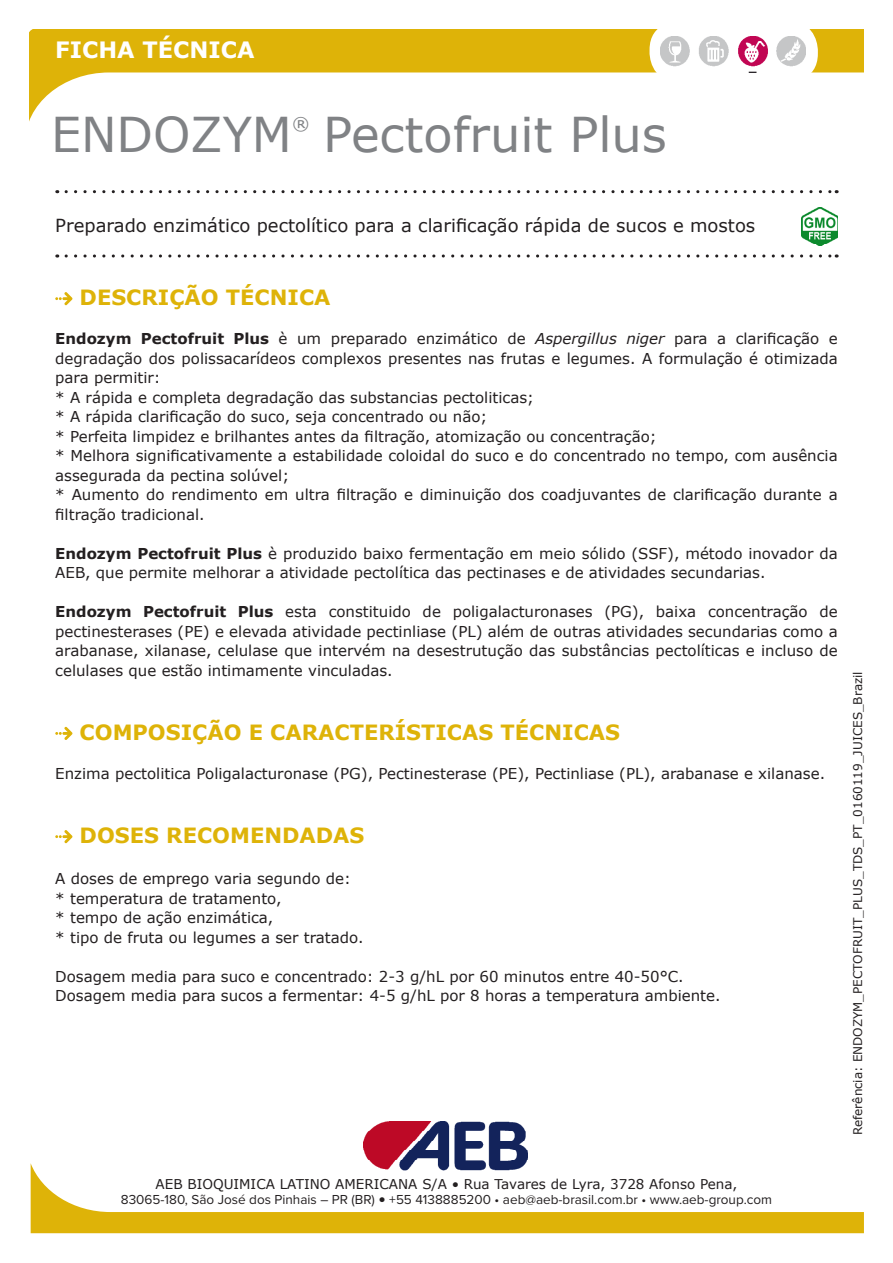
<style>
.page{position:relative;width:893px;height:1263px;background:#fff}
.page>*{position:absolute;margin:0;border:0;box-sizing:border-box;transform-origin:0 0}
.t1{font:48px "Verdana";color:#808285}
.t2{font:700 22.5px "Verdana";color:#fff}
.t3{font:700 21px "Verdana";color:#deb308}
.t4{font:18px "Verdana";color:#231f20}
.t5{font:17.55px "Verdana";color:#808285}
.t6{font:15px/19.5px "Verdana";color:#231f20}
.t7{font:13.5px "Proxima Nova";color:#231f20}
.t8{font:13.5px "Verdana";color:#231f20}
.t9{font:12px "Verdana";color:#231f20}
.s1{font-weight:700}
.s2{font-style:italic}
.s3{font-family:"Verdana"}
</style>
<div class="page">
<svg style="left:66px;top:190px;width:771px;height:3px"></svg>
<svg style="left:66px;top:254px;width:771px;height:4px"></svg>
<img style="left:363px;top:1121px;width:165px;height:42px">
<svg style="left:31px;top:1163px;width:833px;height:70px"></svg>
<svg style="left:30px;top:30px;width:833px;height:89px"></svg>
<svg style="left:649px;top:21px;width:168px;height:61px"></svg>
<div style="left:651px;top:22px;width:167px;height:60px;background:#fff;border-radius:28px"></div>
<img style="left:661px;top:36px;width:144px;height:36px">
<svg style="left:55px;top:292px;width:17px;height:13px"></svg>
<svg style="left:55px;top:727px;width:17px;height:13px"></svg>
<svg style="left:55px;top:830px;width:17px;height:13px"></svg>
<img style="left:802px;top:207px;width:36px;height:39px">
<h2 class="t2" style="left:55px;top:34px;width:201px">FICHA TÉCNICA</h2>
<p class="t1" style="left:51px;top:102px;width:242px">ENDOZYM</p>
<p class="t5" style="left:292px;top:112px;width:19px">®</p>
<p class="t1" style="left:323px;top:102px;width:345px">Pectofruit Plus</p>
<p class="t4" style="left:55px;top:213px;width:702px">Preparado enzimático pectolítico para a clarificação rápida de sucos e mostos</p>
<p class="t3" style="left:80px;top:283px;width:252px">DESCRIÇÃO TÉCNICA</p>
<p class="t6" style="left:55px;top:329px;width:784px;text-align:justify"><span class="s1">Endozym Pectofruit Plus</span> è um preparado enzimático de <span class="s2">Aspergillus niger</span> para a clarificação e degradação dos polissacarídeos complexos presentes nas frutas e legumes. A formulação é otimizada para permitir:</p>
<p class="t6" style="left:55px;top:387px;width:480px">* A rápida e completa degradação das substancias pectoliticas;</p>
<p class="t6" style="left:55px;top:407px;width:434px">* A rápida clarificação do suco, seja concentrado ou não;</p>
<p class="t6" style="left:55px;top:426px;width:603px">* Perfeita limpidez e brilhantes antes da filtração, atomização ou concentração;</p>
<p class="t6" style="left:55px;top:446px;width:784px">* Melhora significativamente a estabilidade coloidal do suco e do concentrado no tempo, com ausência assegurada da pectina solúvel;</p>
<p class="t6" style="left:55px;top:485px;width:784px">* Aumento do rendimento em ultra filtração e diminuição dos coadjuvantes de clarificação durante a filtração tradicional.</p>
<p class="t6" style="left:55px;top:543px;width:784px"><span class="s1">Endozym Pectofruit Plus</span> è produzido baixo fermentação em meio sólido (SSF), método inovador da<br>AEB, que permite melhorar a atividade pectolítica das pectinases e de atividades secundarias.</p>
<p class="t6" style="left:55px;top:602px;width:784px;text-align:justify"><span class="s1">Endozym Pectofruit Plus</span> esta constituido de poligalacturonases (PG), baixa concentração de pectinesterases (PE) e elevada atividade pectinliase (PL) além de outras atividades secundarias como a arabanase, xilanase, celulase que intervém na desestrutução das substâncias pectolíticas e incluso de celulases que estão intimamente vinculadas.</p>
<p class="t3" style="left:80px;top:717px;width:542px">COMPOSIÇÃO E CARACTERÍSTICAS TÉCNICAS</p>
<p class="t6" style="left:55px;top:764px;width:771px">Enzima pectolitica Poligalacturonase (PG), Pectinesterase (PE), Pectinliase (PL), arabanase e xilanase.</p>
<p class="t3" style="left:80px;top:821px;width:286px">DOSES RECOMENDADAS</p>
<p class="t6" style="left:55px;top:869px;width:297px">A doses de emprego varia segundo de:</p>
<p class="t6" style="left:55px;top:888px;width:228px">* temperatura de tratamento,</p>
<p class="t6" style="left:55px;top:908px;width:220px">* tempo de ação enzimática,</p>
<p class="t6" style="left:55px;top:927px;width:310px">* tipo de fruta ou legumes a ser tratado.</p>
<p class="t6" style="left:55px;top:966px;width:630px">Dosagem media para suco e concentrado: 2-3 g/hL por 60 minutos entre 40-50°C.</p>
<p class="t6" style="left:55px;top:986px;width:667px">Dosagem media para sucos a fermentar: 4-5 g/hL por 8 horas a temperatura ambiente.</p>
<p class="t9" style="left:849px;top:1135px;width:465px;rotate:-90deg">Referência: ENDOZYM_PECTOFRUIT_PLUS_TDS_PT_0160119_JUICES_Brazil</p>
<p class="t8" style="left:156px;top:1175px;width:583px">AEB BIOQUIMICA LATINO AMERICANA S/A • Rua Tavares de Lyra, 3728 Afonso Pena,</p>
<p class="t7" style="left:121px;top:1190px;width:653px">83065-180, São José dos Pinhais – PR (BR) <span class="s3">•</span> +55 4138885200 • aeb@aeb-brasil.com.br • www.aeb-group.com</p>
</div>
